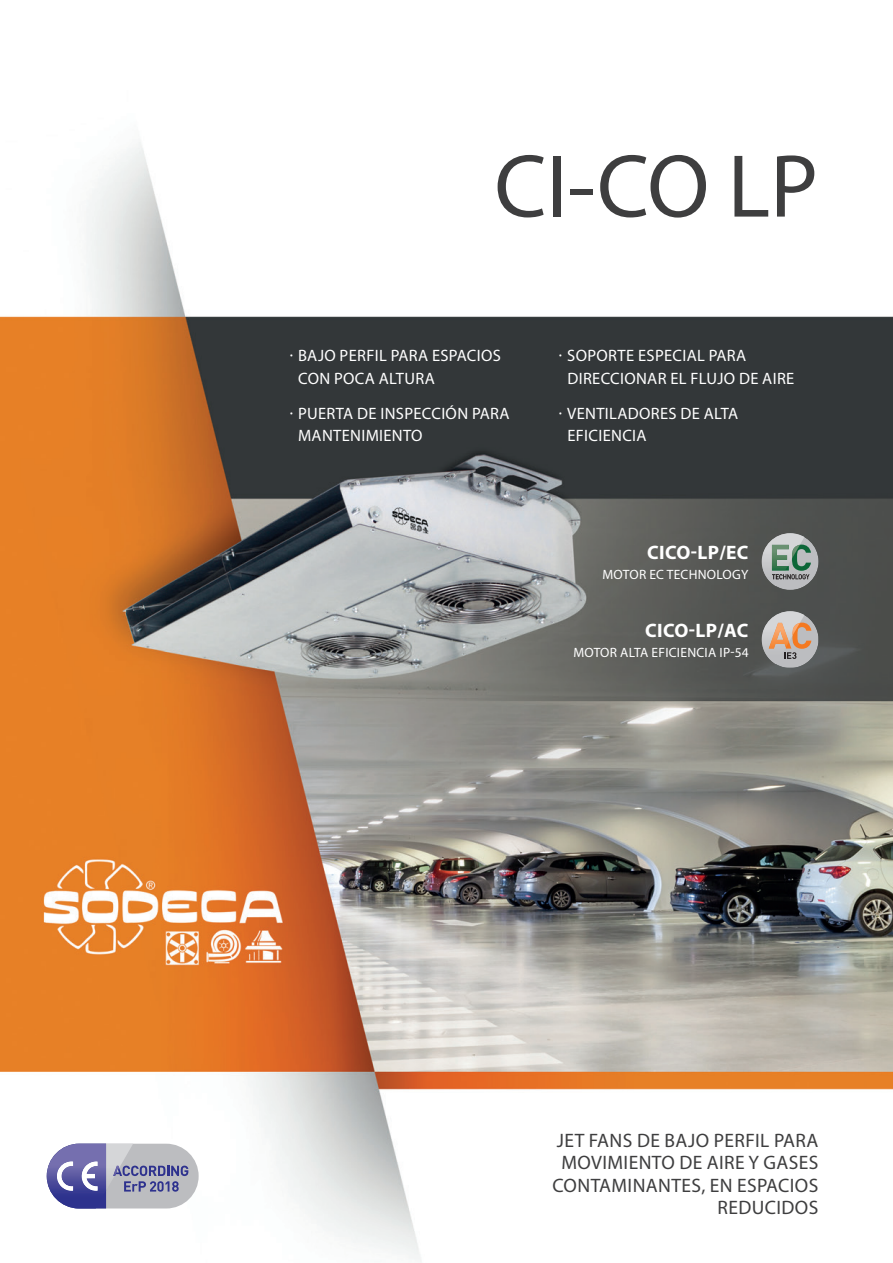
<style>
.page{position:relative;width:893px;height:1263px;background:#fff}
.page>*{position:absolute;margin:0;border:0;box-sizing:border-box;transform-origin:0 0}
.t1{font:90px "Myriad Pro";color:#3e3e3f}
.t2{font:19.5px/22.5px "Myriad Pro";letter-spacing:.02em;color:#3e3e3f;text-align:right}
.t3{font:700 19.5px "Myriad Pro";letter-spacing:.02em;color:#fff}
.t4{font:16.5px/22.5px "Myriad Pro";letter-spacing:.02em;color:#fff}
.t5{font:13.5px "Myriad Pro";letter-spacing:.02em;color:#fff}
</style>
<div class="page">
<img style="left:0;top:142px;width:893px;height:1120px">
<div style="left:47px;top:1144px;width:152px;height:64px;background:#bcbdc0;border-radius:32px"></div>
<img style="left:106px;top:1144px;width:27px;height:64px">
<img style="left:47px;top:1144px;width:59px;height:64px">
<img style="left:57px;top:1161px;width:16px;height:30px">
<img style="left:82px;top:1161px;width:16px;height:30px">
<svg style="left:113px;top:1165px;width:75px;height:27px"></svg>
<svg style="left:762px;top:611px;width:56px;height:57px"></svg>
<svg style="left:762px;top:533px;width:56px;height:57px"></svg>
<h1 class="t1" style="left:494px;top:131px;width:325px">CI-CO LP</h1>
<p class="t4" style="left:298px;top:344px;width:204px;text-indent:-8px">· BAJO PERFIL PARA ESPACIOS<br>CON POCA ALTURA</p>
<p class="t4" style="left:298px;top:402px;width:213px;text-indent:-8px">· PUERTA DE INSPECCIÓN PARA<br>MANTENIMIENTO</p>
<p class="t4" style="left:567px;top:344px;width:228px;text-indent:-8px">· SOPORTE ESPECIAL PARA<br>DIRECCIONAR EL FLUJO DE AIRE</p>
<p class="t4" style="left:567px;top:402px;width:172px;text-indent:-8px">· VENTILADORES DE ALTA<br>EFICIENCIA</p>
<p class="t3" style="left:647px;top:540px;width:103px">CICO-LP/EC</p>
<p class="t5" style="left:602px;top:566px;width:148px">MOTOR EC TECHNOLOGY</p>
<p class="t3" style="left:645px;top:618px;width:105px">CICO-LP/AC</p>
<p class="t5" style="left:573px;top:644px;width:177px">MOTOR ALTA EFICIENCIA IP-54</p>
<p class="t2" style="left:552px;top:1128px;width:267px">JET FANS DE BAJO PERFIL PARA<br>MOVIMIENTO DE AIRE Y GASES<br>CONTAMINANTES, EN ESPACIOS<br>REDUCIDOS</p>
</div>
